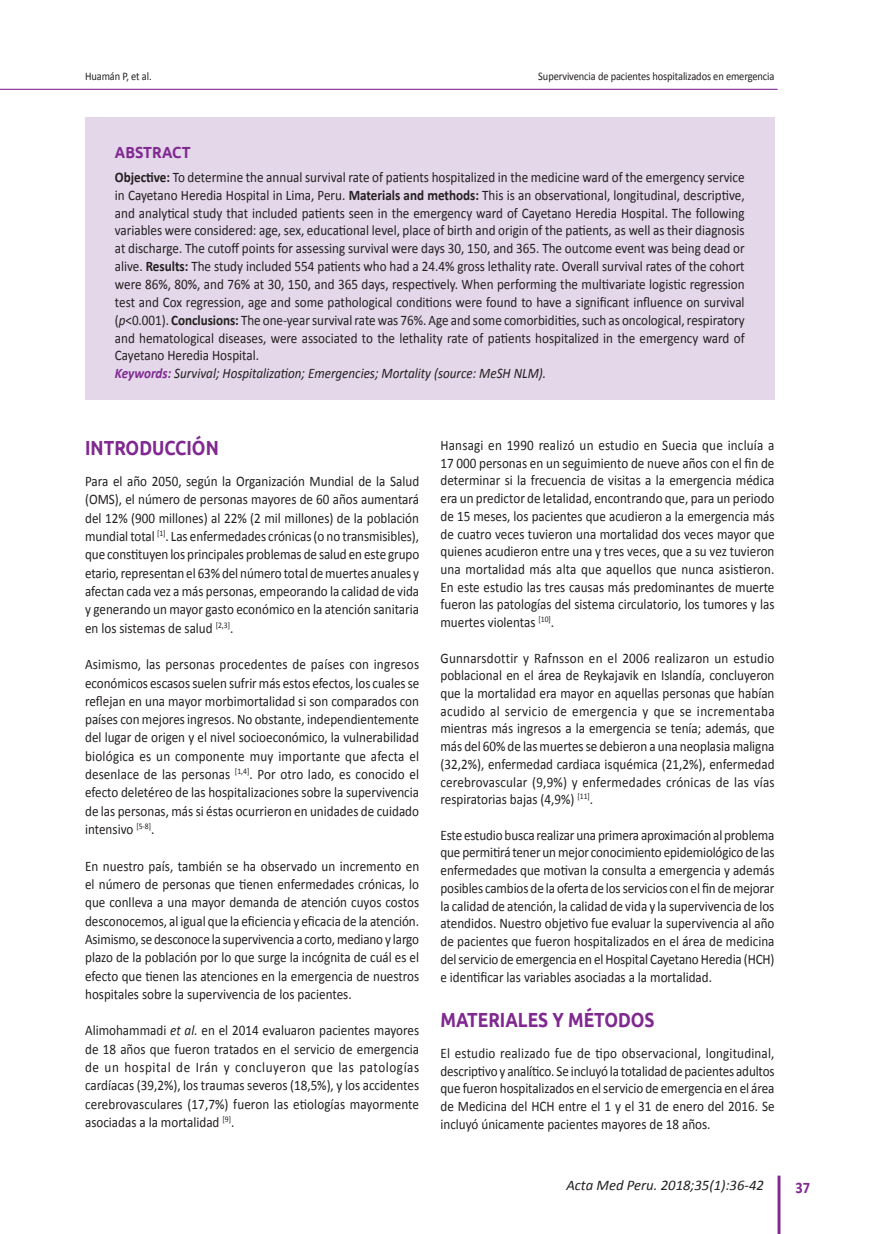
<style>
.page{position:relative;width:881px;height:1234px;background:#fff}
.page>*{position:absolute;margin:0;border:0;box-sizing:border-box;transform-origin:0 0}
._07_SUB{font:700 20.4px "Ubuntu";color:#802990;scale:.85 1}
._05_RESUMEN_ABSTRACT{font:700 16.05px "Ubuntu";color:#802990;scale:.9 1}
.t1{font:700 16.05px "Calibri";color:#802990;scale:.9 1}
.t2{font:italic 14.7px "Calibri";color:#231f20}
._06_TEXTOS{font:14.55px/18.3px "Calibri";color:#231f20;text-align:justify;scale:.9 1}
._06_TEXTOS-2{font:italic 14.55px "Calibri";color:#231f20;scale:.9 1}
.t3{font:11.55px "Calibri";letter-spacing:-.01em;color:#231f20;scale:.9 1}
.s1{font-weight:700}
.s2{font-style:italic}
.s3{font-weight:700;color:#802990}
</style>
<div class="page">
<hr style="left:777px;top:1175px;width:3px;height:58px;background:#802990">
<hr style="left:0;top:89px;width:777px;height:1px;background:#802990">
<div style="left:85px;top:117px;width:689px;height:283px;background:#e3d7e9"></div>
<p class="t3" style="left:85px;top:68px;width:75px">Huamán P, et al.</p>
<p class="t3" style="left:538px;top:68px;width:264px">Supervivencia de pacientes hospitalizados en emergencia</p>
<p class="_05_RESUMEN_ABSTRACT" style="left:115px;top:141px;width:86px">ABSTRACT</p>
<p class="_06_TEXTOS" style="left:115px;top:168px;width:701px;line-height:17.9px"><span class="s1">Objective:</span> To determine the annual survival rate of patients hospitalized in the medicine ward of the emergency service in Cayetano Heredia Hospital in Lima, Peru. <span class="s1">Materials and methods:</span> This is an observational, longitudinal, descriptive, and analytical study that included patients seen in the emergency ward of Cayetano Heredia Hospital. The following variables were considered: age, sex, educational level, place of birth and origin of the patients, as well as their diagnosis at discharge. The cutoff points for assessing survival were days 30, 150, and 365. The outcome event was being dead or alive. <span class="s1">Results:</span> The study included 554 patients who had a 24.4% gross lethality rate. Overall survival rates of the cohort were 86%, 80%, and 76% at 30, 150, and 365 days, respectively. When performing the multivariate logistic regression test and Cox regression, age and some pathological conditions were found to have a significant influence on survival (<span class="s2">p</span>&lt;0.001). <span class="s1">Conclusions:</span> The one-year survival rate was 76%. Age and some comorbidities, such as oncological, respiratory and hematological diseases, were associated to the lethality rate of patients hospitalized in the emergency ward of Cayetano Heredia Hospital.</p>
<p class="_06_TEXTOS-2" style="left:115px;top:363px;width:480px"><span class="s3">Keywords:</span> Survival; Hospitalization; Emergencies; Mortality (source: MeSH NLM).</p>
<p class="_07_SUB" style="left:85px;top:434px;width:159px">INTRODUCCIÓN</p>
<p class="_06_TEXTOS" style="left:85px;top:472px;width:372px">Para el año 2050, según la Organización Mundial de la Salud (OMS), el número de personas mayores de 60 años aumentará del 12% (900 millones) al 22% (2 mil millones) de la población mundial total <sup>[1]</sup>. Las enfermedades crónicas (o no transmisibles), que constituyen los principales problemas de salud en este grupo etario, representan el 63% del número total de muertes anuales y afectan cada vez a más personas, empeorando la calidad de vida y generando un mayor gasto económico en la atención sanitaria en los sistemas de salud <sup>[2,3]</sup>.</p>
<p class="_06_TEXTOS" style="left:85px;top:655px;width:372px">Asimismo, las personas procedentes de países con ingresos económicos escasos suelen sufrir más estos efectos, los cuales se reflejan en una mayor morbimortalidad si son comparados con países con mejores ingresos. No obstante, independientemente del lugar de origen y el nivel socioeconómico, la vulnerabilidad biológica es un componente muy importante que afecta el desenlace de las personas <sup>[1,4]</sup>. Por otro lado, es conocido el efecto deletéreo de las hospitalizaciones sobre la supervivencia de las personas, más si éstas ocurrieron en unidades de cuidado intensivo <sup>[5-8]</sup>.</p>
<p class="_06_TEXTOS" style="left:85px;top:856px;width:372px">En nuestro país, también se ha observado un incremento en el número de personas que tienen enfermedades crónicas, lo que conlleva a una mayor demanda de atención cuyos costos desconocemos, al igual que la eficiencia y eficacia de la atención.<br>Asimismo, se desconoce la supervivencia a corto, mediano y largo plazo de la población por lo que surge la incógnita de cuál es el efecto que tienen las atenciones en la emergencia de nuestros hospitales sobre la supervivencia de los pacientes.</p>
<p class="_06_TEXTOS" style="left:85px;top:1021px;width:372px">Alimohammadi <span class="s2">et al.</span> en el 2014 evaluaron pacientes mayores de 18 años que fueron tratados en el servicio de emergencia de un hospital de Irán y concluyeron que las patologías cardíacas (39,2%), los traumas severos (18,5%), y los accidentes cerebrovasculares (17,7%) fueron las etiologías mayormente asociadas a la mortalidad <sup>[9]</sup>.</p>
<p class="_06_TEXTOS" style="left:440px;top:436px;width:372px;line-height:17.7px">Hansagi en 1990 realizó un estudio en Suecia que incluía a 17 000 personas en un seguimiento de nueve años con el fin de determinar si la frecuencia de visitas a la emergencia médica era un predictor de letalidad, encontrando que, para un periodo de 15 meses, los pacientes que acudieron a la emergencia más de cuatro veces tuvieron una mortalidad dos veces mayor que quienes acudieron entre una y tres veces, que a su vez tuvieron una mortalidad más alta que aquellos que nunca asistieron.<br>En este estudio las tres causas más predominantes de muerte fueron las patologías del sistema circulatorio, los tumores y las muertes violentas <sup>[10]</sup>.</p>
<p class="_06_TEXTOS" style="left:440px;top:648px;width:372px;line-height:17.7px">Gunnarsdottir y Rafnsson en el 2006 realizaron un estudio poblacional en el área de Reykajavik en Islandía, concluyeron que la mortalidad era mayor en aquellas personas que habían acudido al servicio de emergencia y que se incrementaba mientras más ingresos a la emergencia se tenía; además, que más del 60% de las muertes se debieron a una neoplasia maligna (32,2%), enfermedad cardiaca isquémica (21,2%), enfermedad cerebrovascular (9,9%) y enfermedades crónicas de las vías respiratorias bajas (4,9%) <sup>[11]</sup>.</p>
<p class="_06_TEXTOS" style="left:440px;top:825px;width:372px;line-height:17.7px">Este estudio busca realizar una primera aproximación al problema que permitirá tener un mejor conocimiento epidemiológico de las enfermedades que motivan la consulta a emergencia y además posibles cambios de la oferta de los servicios con el fin de mejorar la calidad de atención, la calidad de vida y la supervivencia de los atendidos. Nuestro objetivo fue evaluar la supervivencia al año de pacientes que fueron hospitalizados en el área de medicina del servicio de emergencia en el Hospital Cayetano Heredia (HCH) e identificar las variables asociadas a la mortalidad.</p>
<p class="_07_SUB" style="left:440px;top:1006px;width:253px">MATERIALES Y MÉTODOS</p>
<p class="_06_TEXTOS" style="left:440px;top:1043px;width:372px;line-height:17.9px">El estudio realizado fue de tipo observacional, longitudinal, descriptivo y analítico. Se incluyó la totalidad de pacientes adultos que fueron hospitalizados en el servicio de emergencia en el área de Medicina del HCH entre el 1 y el 31 de enero del 2016. Se incluyó únicamente pacientes mayores de 18 años.</p>
<p class="t2" style="left:566px;top:1175px;width:199px">Acta Med Peru. 2018;35(1):36-42</p>
<p class="t1" style="left:795px;top:1176px;width:18px">37</p>
</div>
